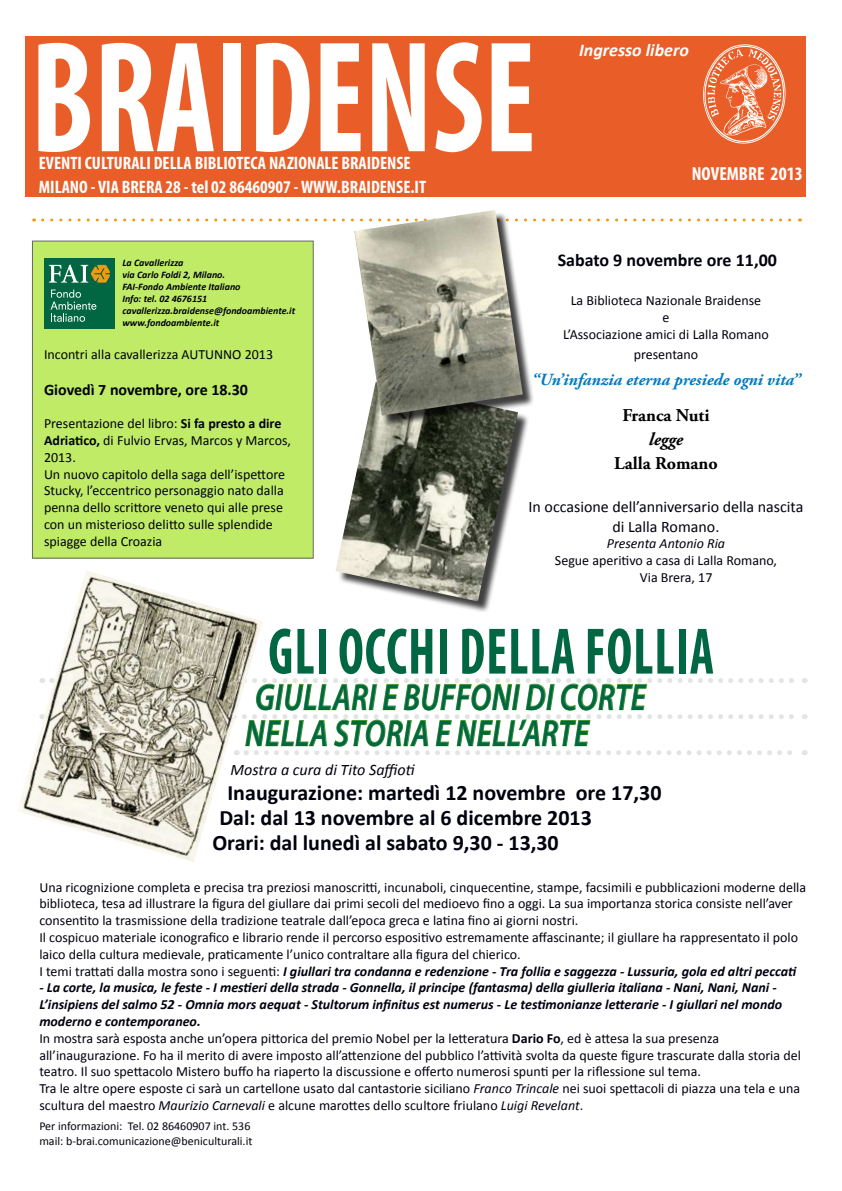
<style>
.page{position:relative;width:842px;height:1191px;background:#fff}
.page>*{position:absolute;margin:0;border:0;box-sizing:border-box;transform-origin:0 0}
.t1{font:700 condensed 160px "Myriad Pro";color:#fff;scale:.82 1}
.t2{font:700 condensed 66.2px "Myriad Pro";letter-spacing:.02em;color:#006742;scale:.8 1}
.t3{font:italic 600 37.5px/36.1px "Myriad Pro";letter-spacing:.02em;color:#006742;scale:.8 1}
.t4{font:700 22px "Calibri";color:#00010e}
.t5{font:700 condensed 19px "Myriad Pro";color:#fff}
.t6{font:700 condensed 18px/24px "Myriad Pro";color:#fff}
.t7{font:700 18px "Calibri";color:#00010e}
.t8{font:700 18px "Adobe Garamond Pro";color:#000}
.t9{font:italic 700 18px "Calibri";color:#fff}
.t10{font:italic 700 18px "Adobe Garamond Pro";color:#000}
.t11{font:italic 700 17px "Adobe Garamond Pro";color:#007bc0}
.t12{font:16px/19.2px "Calibri";color:#00010e;text-align:center}
.t13{font:italic 16px "Calibri";color:#00010e}
.t14{font:700 16px "Calibri";color:#00010e}
.t15{font:14px/16.8px "Calibri";color:#00010e}
.t16{font:italic 14px "Calibri";color:#00010e}
.t17{font:12px/14.4px "Calibri";color:#00010e}
.t18{font:italic 700 10px/12px "Calibri";color:#00010e}
.s1{font-weight:700}
.s2{font-weight:700;font-style:italic}
.s3{font-style:italic}
</style>
<div class="page">
<div style="left:32px;top:241px;width:281px;height:317px;background:#bfeb66"></div>
<svg style="left:263px;top:678px;width:542px;height:77px"></svg>
<img style="left:17px;top:571px;width:246px;height:291px">
<div style="left:26px;top:36px;width:780px;height:160px;background:#e95e28"></div>
<svg style="left:703px;top:44px;width:82px;height:100px"></svg>
<div style="left:44px;top:258px;width:71px;height:71px;background:#006742"></div>
<svg style="left:51px;top:289px;width:45px;height:33px"></svg>
<svg style="left:49px;top:264px;width:61px;height:19px"></svg>
<svg style="left:43px;top:218px;width:757px;height:3px"></svg>
<div style="left:337px;top:383px;width:198px;height:235px;background:#000;opacity:.75"></div>
<img style="left:335px;top:383px;width:183px;height:218px">
<div style="left:356px;top:211px;width:183px;height:221px;background:#000;opacity:.75"></div>
<img style="left:354px;top:210px;width:169px;height:205px">
<h1 class="t1" style="left:31px;top:-2px;width:617px">BRAIDENSE</h1>
<p class="t6" style="left:39px;top:151px;width:389px">EVENTI CULTURALI DELLA BIBLIOTECA NAZIONALE BRAIDENSE<br>MILANO - VIA BRERA 28 - tel 02 86460907 - WWW.BRAIDENSE.IT</p>
<p class="t9" style="left:579px;top:39px;width:111px">Ingresso libero</p>
<h3 class="t5" style="left:692px;top:162px;width:113px">NOVEMBRE 2013</h3>
<p class="t18" style="left:122px;top:256px;width:174px">La Cavallerizza<br>via Carlo Foldi 2, Milano.<br>FAI-Fondo Ambiente Italiano<br>Info: tel. 02 4676151 cavallerizza.braidense@fondoambiente.it www.fondoambiente.it</p>
<p class="t7" style="left:558px;top:249px;width:221px">Sabato 9 novembre ore 11,00</p>
<p class="t15" style="left:563px;top:292px;width:207px;text-align:center">La Biblioteca Nazionale Braidense<br>e<br>L’Associazione amici di Lalla Romano</p>
<p class="t15" style="left:634px;top:345px;width:66px">presentano</p>
<p class="t11" style="left:531px;top:370px;width:271px">“Un’infanzia eterna presiede ogni vita”</p>
<p class="t8" style="left:622px;top:405px;width:89px">Franca Nuti</p>
<p class="t10" style="left:649px;top:429px;width:36px">legge</p>
<p class="t8" style="left:614px;top:453px;width:105px">Lalla Romano</p>
<p class="t12" style="left:529px;top:497px;width:276px">In occasione dell’anniversario della nascita di Lalla Romano.</p>
<p class="t16" style="left:607px;top:535px;width:120px">Presenta Antonio Ria</p>
<p class="t15" style="left:640px;top:551px;width:139px;text-indent:-85px">Segue aperitivo a casa di Lalla Romano,<br>Via Brera, 17</p>
<p class="t15" style="left:44px;top:345px;width:231px">Incontri alla cavallerizza AUTUNNO 2013</p>
<p class="t14" style="left:44px;top:379px;width:206px">Giovedì 7 novembre, ore 18.30</p>
<p class="t15" style="left:44px;top:414px;width:249px">Presentazione del libro: <span class="s1">Si fa presto a dire Adriatico,</span> di Fulvio Ervas, Marcos y Marcos, 2013.<br>Un nuovo capitolo della saga dell’ispettore Stucky, l’eccentrico personaggio nato dalla penna dello scrittore veneto qui alle prese con un misterioso delitto sulle splendide spiagge della Croazia</p>
<h2 class="t2" style="left:268px;top:610px;width:559px">GLI OCCHI DELLA FOLLIA</h2>
<h3 class="t3" style="left:245px;top:678px;width:502px">GIULLARI E BUFFONI DI CORTE<br>NELLA STORIA E NELL’ARTE</h3>
<p class="t13" style="left:230px;top:759px;width:186px">Mostra a cura di Tito Saffioti</p>
<h3 class="t4" style="left:227px;top:779px;width:436px">Inaugurazione: martedì 12 novembre ore 17,30</h3>
<h3 class="t4" style="left:219px;top:804px;width:374px">Dal: dal 13 novembre al 6 dicembre 2013</h3>
<h3 class="t4" style="left:212px;top:829px;width:348px">Orari: dal lunedì al sabato 9,30 - 13,30</h3>
<p class="t15" style="left:39px;top:878px;width:768px">Una ricognizione completa e precisa tra preziosi manoscritti, incunaboli, cinquecentine, stampe, facsimili e pubblicazioni moderne della biblioteca, tesa ad illustrare la figura del giullare dai primi secoli del medioevo fino a oggi. La sua importanza storica consiste nell’aver consentito la trasmissione della tradizione teatrale dall’epoca greca e latina fino ai giorni nostri.<br>Il cospicuo materiale iconografico e librario rende il percorso espositivo estremamente affascinante; il giullare ha rappresentato il polo laico della cultura medievale, praticamente l’unico contraltare alla figura del chierico.<br>I temi trattati dalla mostra sono i seguenti: <span class="s2">I giullari tra condanna e redenzione - Tra follia e saggezza - Lussuria, gola ed altri peccati</span></p>
<p class="t15" style="left:39px;top:978px;width:763px"><span class="s2">- La corte, la musica, le feste - I mestieri della strada - Gonnella, il principe (fantasma) della giulleria italiana - Nani, Nani, Nani - L’insipiens del salmo 52 - Omnia mors aequat - Stultorum infinitus est numerus - Le testimonianze letterarie - I giullari nel mondo moderno e contemporaneo.<br></span>In mostra sarà esposta anche un’opera pittorica del premio Nobel per la letteratura <span class="s1">Dario Fo</span>, ed è attesa la sua presenza all’inaugurazione. Fo ha il merito di avere imposto all’attenzione del pubblico l’attività svolta da queste figure trascurate dalla storia del teatro. Il suo spettacolo Mistero buffo ha riaperto la discussione e offerto numerosi spunti per la riflessione sul tema.<br>Tra le altre opere esposte ci sarà un cartellone usato dal cantastorie siciliano <span class="s3">Franco Trincale</span> nei suoi spettacoli di piazza una tela e una scultura del maestro <span class="s3">Maurizio Carnevali</span> e alcune marottes dello scultore friulano <span class="s3">Luigi Revelant</span>.</p>
<p class="t17" style="left:39px;top:1118px;width:215px">Per informazioni: Tel. 02 86460907 int. 536 mail: b-brai.comunicazione@beniculturali.it</p>
</div>
